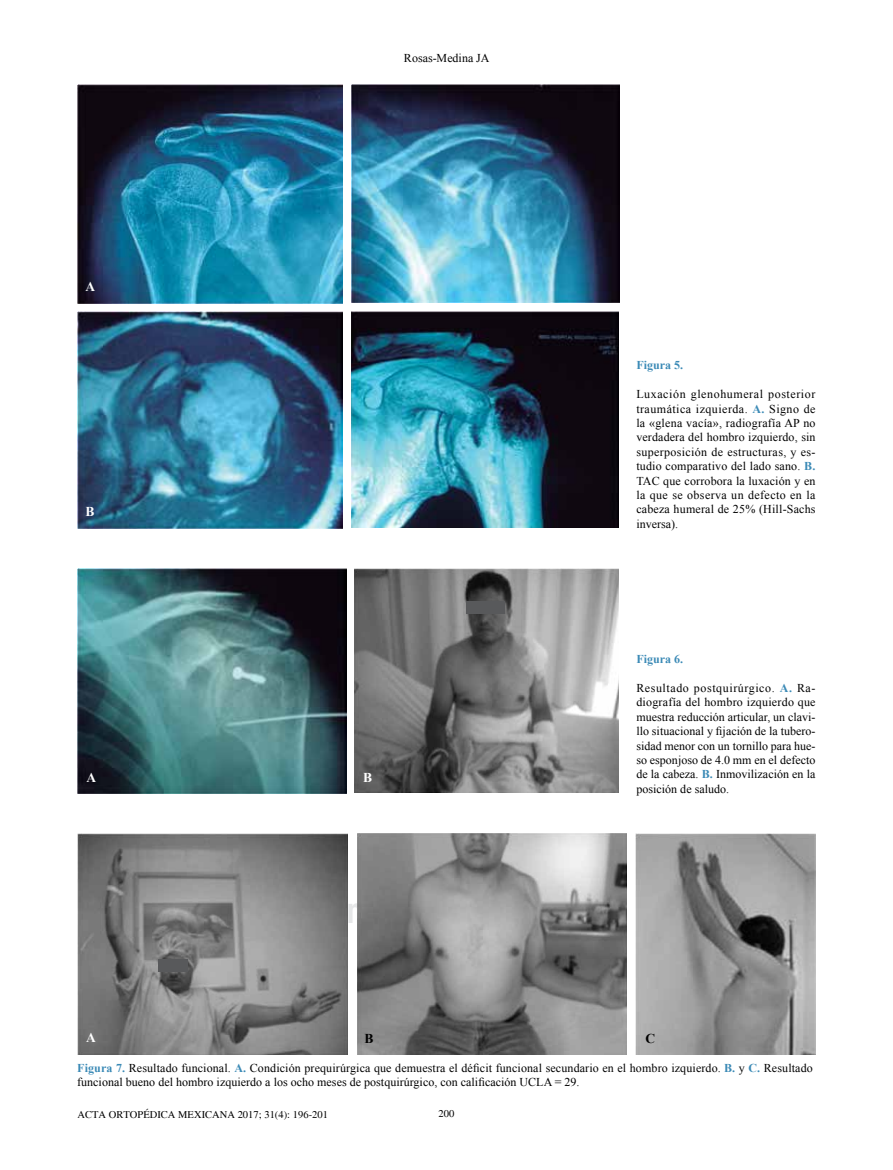
<style>
.page{position:relative;width:893px;height:1170px;background:#fff}
.page>*{position:absolute;margin:0;border:0;box-sizing:border-box;transform-origin:0 0}
.t1{font:700 13.5px "Times New Roman";color:#fff}
.t2{font:700 13.5px "Times New Roman";color:#000}
.t3{font:12px/14.4px "Times New Roman";letter-spacing:.01em;color:#000;text-align:justify}
.t4{font:700 12px "Times New Roman";color:#3b8ab6}
.t5{font:10.5px "Times";letter-spacing:.005em;color:#000}
.s1{font-weight:700;color:#3b8ab6}
</style>
<div class="page">
<img style="left:77px;top:84px;width:265px;height:219px">
<img style="left:352px;top:84px;width:267px;height:219px">
<img style="left:77px;top:312px;width:266px;height:216px">
<img style="left:352px;top:312px;width:266px;height:216px">
<img style="left:77px;top:569px;width:269px;height:224px">
<img style="left:355px;top:569px;width:263px;height:223px">
<div style="left:466px;top:601px;width:39px;height:12px;background:#58595b"></div>
<img style="left:77px;top:833px;width:271px;height:221px">
<img style="left:357px;top:833px;width:270px;height:221px">
<img style="left:636px;top:833px;width:179px;height:221px">
<div style="left:158px;top:959px;width:30px;height:13px;background:#58595b"></div>
<p class="t1" style="left:86px;top:277px;width:11px">A</p>
<p class="t1" style="left:86px;top:501px;width:11px">B</p>
<p class="t3" style="left:404px;top:51px;width:87px">Rosas-Medina JA</p>
<p class="t1" style="left:87px;top:767px;width:11px">A</p>
<p class="t1" style="left:363px;top:767px;width:11px">B</p>
<p class="t4" style="left:636px;top:356px;width:48px">Figura 5.</p>
<p class="t3" style="left:636px;top:386px;width:181px">Luxación glenohumeral posterior traumática izquierda. <span class="s1">A.</span> Signo de la «glena vacía», radiografía AP no verdadera del hombro izquierdo, sin superposición de estructuras, y es&shy;tudio comparativo del lado sano. <span class="s1">B.<br></span>TAC que corrobora la luxación y en la que se observa un defecto en la cabeza humeral de 25% (Hill-Sachs inversa).</p>
<p class="t4" style="left:636px;top:650px;width:48px">Figura 6.</p>
<p class="t3" style="left:636px;top:680px;width:181px">Resultado postquirúrgico. <span class="s1">A.</span> Ra&shy;diografía del hombro izquierdo que muestra reducción articular, un clavi&shy;llo situacional y fijación de la tubero&shy;sidad menor con un tornillo para hue&shy;so esponjoso de 4.0 mm en el defecto de la cabeza. <span class="s1">B.</span> Inmovilización en la posición de saludo.</p>
<p class="t1" style="left:86px;top:1027px;width:11px">A</p>
<p class="t2" style="left:364px;top:1028px;width:11px">B</p>
<p class="t2" style="left:645px;top:1028px;width:11px">C</p>
<p class="t3" style="left:77px;top:1060px;width:737px"><span class="s1">Figura 7.</span> Resultado funcional. <span class="s1">A.</span> Condición prequirúrgica que demuestra el déficit funcional secundario en el hombro izquierdo. <span class="s1">B.</span> y <span class="s1">C.</span> Resultado funcional bueno del hombro izquierdo a los ocho meses de postquirúrgico, con calificación UCLA = 29.</p>
<p class="t5" style="left:77px;top:1108px;width:252px">ACTA ORTOPÉDICA MEXICANA 2017; 31(4): 196-201</p>
<p class="t5" style="left:439px;top:1107px;width:17px">200</p>
</div>
